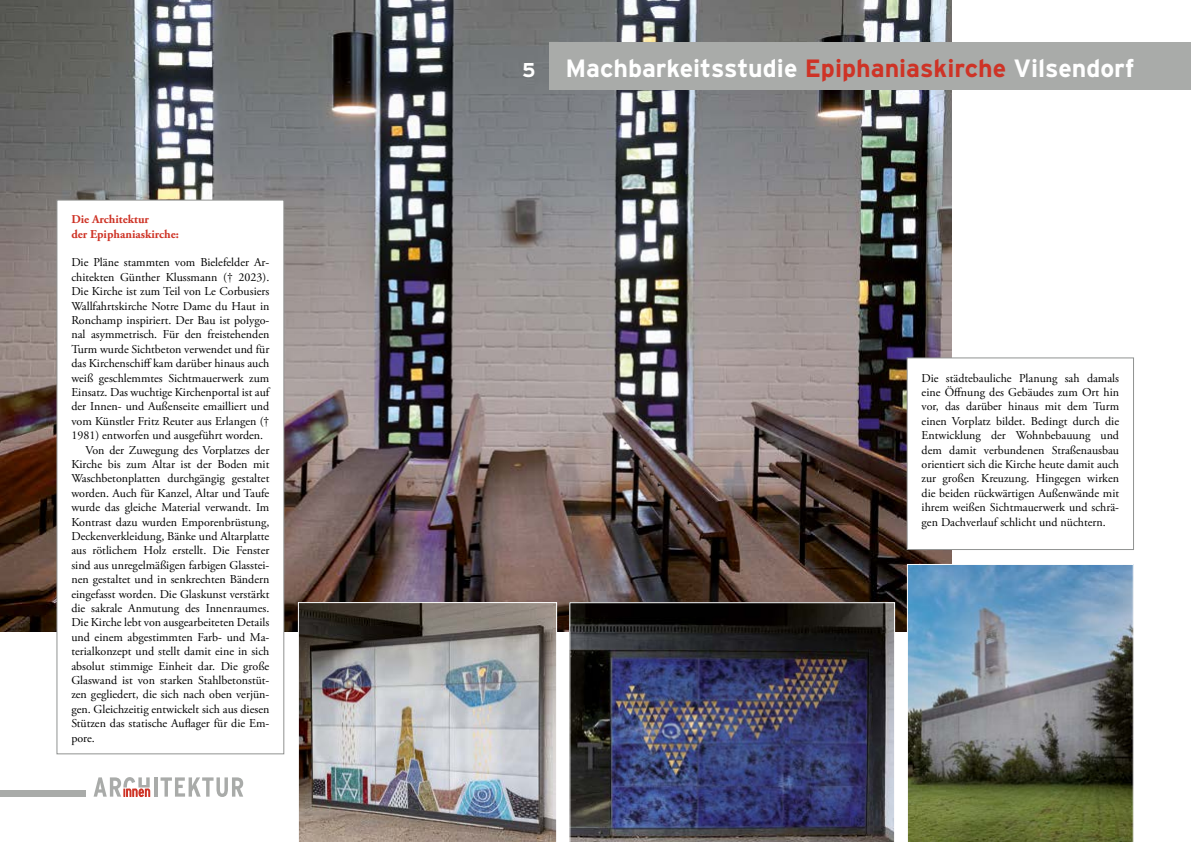
<style>
.page{position:relative;width:1191px;height:842px;background:#fff}
.page>*{position:absolute;margin:0;border:0;box-sizing:border-box;transform-origin:0 0}
.t1{font:700 25px "Interstate";color:#fff}
.t2{font:12px/14.4px "Adobe Garamond Pro";color:#000;text-align:justify}
.t3{font:700 12px/14.4px "Adobe Garamond Pro";color:#ce3326}
.s1{font-size:20px}
.s2{color:#ce3326}
</style>
<div class="page">
<img style="left:0;top:0;width:951px;height:632px">
<img style="left:298px;top:602px;width:259px;height:240px">
<img style="left:569px;top:602px;width:326px;height:240px">
<svg style="left:907px;top:564px;width:226px;height:278px;background:#6d807f"></svg>
<hr style="left:154px;top:777px;width:3px;height:20px;background:#a9aba9">
<svg style="left:160px;top:777px;width:83px;height:20px"></svg>
<svg style="left:94px;top:777px;width:56px;height:20px"></svg>
<div style="left:0;top:790px;width:85px;height:7px;background:#a9aba9"></div>
<div style="left:549px;top:42px;width:642px;height:48px;background:#a9aba9"></div>
<div style="left:57px;top:200px;width:227px;height:554px;background:#fff"></div>
<div style="left:57px;top:200px;width:227px;height:554px;border:1px solid #909291"></div>
<div style="left:907px;top:358px;width:226px;height:191px;background:#fff"></div>
<div style="left:907px;top:358px;width:226px;height:192px;border:1px solid #909291"></div>
<p class="t3" style="left:71px;top:212px;width:109px">Die Architektur<br>der Epiphaniaskirche:</p>
<p class="t2" style="left:71px;top:256px;width:199px">Die Pläne stammten vom Bielefelder Ar-</p>
<p class="t2" style="left:71px;top:270px;width:198px">chitekten Günther Klussmann († 2023).</p>
<p class="t2" style="left:71px;top:285px;width:199px">Die Kirche ist zum Teil von Le Corbusiers</p>
<p class="t2" style="left:71px;top:299px;width:199px">Wallfahrtskirche Notre Dame du Haut in</p>
<p class="t2" style="left:71px;top:313px;width:199px">Ronchamp inspiriert. Der Bau ist polygo-</p>
<p class="t2" style="left:71px;top:328px;width:199px">nal asymmetrisch. Für den freistehenden</p>
<p class="t2" style="left:71px;top:342px;width:199px">Turm wurde Sichtbeton verwendet und für</p>
<p class="t2" style="left:71px;top:357px;width:199px">das Kirchenschiff kam darüber hinaus auch</p>
<p class="t2" style="left:71px;top:371px;width:199px">weiß geschlemmtes Sichtmauerwerk zum</p>
<p class="t2" style="left:71px;top:385px;width:199px">Einsatz. Das wuchtige Kirchenportal ist auf</p>
<p class="t2" style="left:71px;top:400px;width:199px">der Innen- und Außenseite emailliert und</p>
<p class="t2" style="left:71px;top:414px;width:199px">vom Künstler Fritz Reuter aus Erlangen (†</p>
<p class="t2" style="left:71px;top:429px;width:192px">1981) entworfen und ausgeführt worden.</p>
<p class="t2" style="left:86px;top:443px;width:185px">Von der Zuwegung des Vorplatzes der</p>
<p class="t2" style="left:71px;top:457px;width:199px">Kirche bis zum Altar ist der Boden mit</p>
<p class="t2" style="left:71px;top:472px;width:199px">Waschbetonplatten durchgängig gestaltet</p>
<p class="t2" style="left:71px;top:486px;width:199px">worden. Auch für Kanzel, Altar und Taufe</p>
<p class="t2" style="left:71px;top:501px;width:199px">wurde das gleiche Material verwandt. Im</p>
<p class="t2" style="left:71px;top:515px;width:199px">Kontrast dazu wurden Emporenbrüstung,</p>
<p class="t2" style="left:71px;top:529px;width:199px">Deckenverkleidung, Bänke und Altarplatte</p>
<p class="t2" style="left:71px;top:544px;width:199px">aus rötlichem Holz erstellt. Die Fenster</p>
<p class="t2" style="left:71px;top:558px;width:199px">sind aus unregelmäßigen farbigen Glasstei-</p>
<p class="t2" style="left:71px;top:573px;width:199px">nen gestaltet und in senkrechten Bändern</p>
<p class="t2" style="left:71px;top:587px;width:199px">eingefasst worden. Die Glaskunst verstärkt</p>
<p class="t2" style="left:71px;top:601px;width:198px">die sakrale Anmutung des Innenraumes.</p>
<p class="t2" style="left:71px;top:616px;width:199px">Die Kirche lebt von ausgearbeiteten Details</p>
<p class="t2" style="left:71px;top:630px;width:199px">und einem abgestimmten Farb- und Ma-</p>
<p class="t2" style="left:71px;top:645px;width:199px">terialkonzept und stellt damit eine in sich</p>
<p class="t2" style="left:71px;top:659px;width:199px">absolut stimmige Einheit dar. Die große</p>
<p class="t2" style="left:71px;top:673px;width:199px">Glaswand ist von starken Stahlbetonstüt-</p>
<p class="t2" style="left:71px;top:688px;width:199px">zen gegliedert, die sich nach oben verjün-</p>
<p class="t2" style="left:71px;top:702px;width:199px">gen. Gleichzeitig entwickelt sich aus diesen</p>
<p class="t2" style="left:71px;top:717px;width:199px">Stützen das statische Auflager für die Em-</p>
<p class="t2" style="left:71px;top:731px;width:23px">pore.</p>
<h1 class="t1" style="left:522px;top:54px;width:613px"><span class="s1">5</span> Machbarkeitsstudie <span class="s2">Epiphaniaskirche</span> Vilsendorf</h1>
<p class="t2" style="left:921px;top:371px;width:199px">Die städtebauliche Planung sah damals eine Öffnung des Gebäudes zum Ort hin vor, das darüber hinaus mit dem Turm einen Vorplatz bildet. Bedingt durch die Entwicklung der Wohnbebauung und dem damit verbundenen Straßenausbau orientiert sich die Kirche heute damit auch zur großen Kreuzung. Hingegen wirken die beiden rückwärtigen Außenwände mit ihrem weißen Sichtmauerwerk und schrä&shy;gen Dachverlauf schlicht und nüchtern.</p>
</div>
